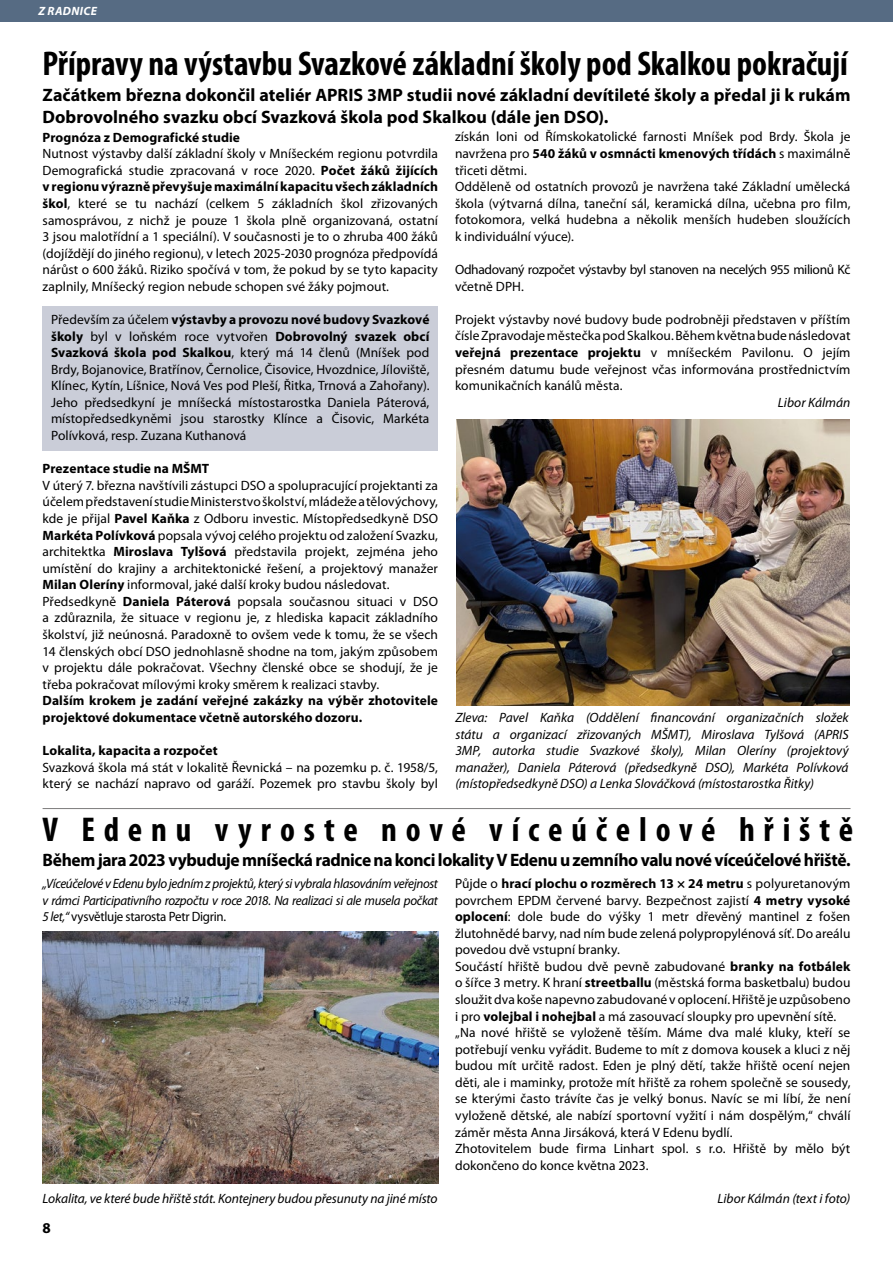
<style>
.page{position:relative;width:893px;height:1263px;background:#fff}
.page>*{position:absolute;margin:0;border:0;box-sizing:border-box;transform-origin:0 0}
.t1{font:700 condensed 34.5px "Myriad Pro";color:#000}
.t2{font:700 condensed 34.5px "Myriad Pro";letter-spacing:.255em;color:#000}
.t3{font:700 18px/21.6px "Myriad Pro";color:#000}
.t4{font:700 18px "Myriad Pro";letter-spacing:-.025em;color:#000}
.t5{font:700 15px "Myriad Pro";color:#000}
.t6{font:13.5px/16.6px "Myriad Pro";letter-spacing:.005em;color:#000}
.t7{font:italic 13.5px/16.6px "Myriad Pro";letter-spacing:-.01em;color:#000;text-align:justify}
.t8{font:italic 13.5px/16.6px "Myriad Pro";letter-spacing:-.01em;color:#000;text-align:justify;scale:.96 1}
.t9{font:700 13.5px/16.6px "Myriad Pro";letter-spacing:.01em;color:#000}
.t10{font:13.5px/16.6px "Myriad Pro";letter-spacing:-.025em;color:#000}
.t11{font:italic 700 12px "Myriad Pro";letter-spacing:.03em;color:#fff}
.s1{font-weight:700}
.s2{font-style:normal}
</style>
<div class="page">
<div style="left:43px;top:306px;width:395px;height:144px;background:#cacdd8"></div>
<img style="left:456px;top:420px;width:394px;height:285px">
<img style="left:43px;top:931px;width:395px;height:252px">
<hr style="left:43px;top:808px;width:807px;height:1px;background:#7c7b7b">
<div style="left:0;top:0;width:893px;height:21px;background:#566b83"></div>
<p class="t11" style="left:38px;top:3px;width:60px">Z RADNICE</p>
<h1 class="t1" style="left:43px;top:42px;width:807px">Přípravy na výstavbu Svazkové základní školy pod Skalkou pokračují</h1>
<h2 class="t3" style="left:43px;top:84px;width:809px">Začátkem března dokončil ateliér APRIS 3MP studii nové základní devítileté školy a předal ji k rukám<br>Dobrovolného svazku obcí Svazková škola pod Skalkou (dále jen DSO).</h2>
<p class="t9" style="left:43px;top:128px;width:199px">Prognóza z Demografické studie</p>
<p class="t6" style="left:43px;top:145px;width:397px;text-align:justify">Nutnost výstavby další základní školy v Mníšeckém regionu potvrdila Demografická studie zpracovaná v roce 2020. <span class="s1">Počet žáků žijících v regionu výrazně převyšuje maximální kapacitu všech základních škol</span>, které se tu nachází (celkem 5 základních škol zřizovaných samosprávou, z nichž je pouze 1 škola plně organizovaná, ostatní 3 jsou malotřídní a 1 speciální). V současnosti je to o zhruba 400 žáků (dojíždějí do jiného regionu), v letech 2025-2030 prognóza předpovídá nárůst o 600 žáků. Riziko spočívá v tom, že pokud by se tyto kapacity zaplnily, Mníšecký region nebude schopen své žáky pojmout.</p>
<p class="t6" style="left:51px;top:311px;width:380px;text-align:justify">Především za účelem <span class="s1">výstavby a provozu nové budovy Svazkové školy</span> byl v loňském roce vytvořen <span class="s1">Dobrovolný svazek obcí Svazková škola pod Skalkou</span>, který má 14 členů (Mníšek pod Brdy, Bojanovice, Bratřínov, Černolice, Čisovice, Hvozdnice, Jíloviště, Klínec, Kytín, Líšnice, Nová Ves pod Pleší, Řitka, Trnová a Zahořany).<br>Jeho předsedkyní je mníšecká místostarostka Daniela Páterová, místopředsedkyněmi jsou starostky Klínce a Čisovic, Markéta Polívková, resp. Zuzana Kuthanová</p>
<p class="t9" style="left:43px;top:460px;width:168px">Prezentace studie na MŠMT</p>
<p class="t6" style="left:43px;top:477px;width:397px">V úterý 7. března navštívili zástupci DSO a spolupracující projektanti za účelem představení studie Ministerstvo školství, mládeže a tělovýchovy, kde je přijal <span class="s1">Pavel Kaňka</span> z Odboru investic. Místopředsedkyně DSO <span class="s1">Markéta Polívková</span> popsala vývoj celého projektu od založení Svazku, architektka <span class="s1">Miroslava Tylšová</span> představila projekt, zejména jeho umístění do krajiny a architektonické řešení, a projektový manažer <span class="s1">Milan Oleríny</span> informoval, jaké další kroky budou následovat.<br>Předsedkyně <span class="s1">Daniela Páterová</span> popsala současnou situaci v DSO a zdůraznila, že situace v regionu je, z hlediska kapacit základního školství, již neúnosná. Paradoxně to ovšem vede k tomu, že se všech 14 členských obcí DSO jednohlasně shodne na tom, jakým způsobem v projektu dále pokračovat. Všechny členské obce se shodují, že je třeba pokračovat mílovými kroky směrem k realizaci stavby.</p>
<p class="t9" style="left:43px;top:692px;width:397px">Dalším krokem je zadání veřejné zakázky na výběr zhotovitele projektové dokumentace včetně autorského dozoru.</p>
<p class="t9" style="left:43px;top:742px;width:177px">Lokalita, kapacita a rozpočet</p>
<p class="t6" style="left:43px;top:759px;width:397px">Svazková škola má stát v lokalitě Řevnická – na pozemku p. č. 1958/5, který se nachází napravo od garáží. Pozemek pro stavbu školy byl</p>
<p class="t6" style="left:455px;top:128px;width:397px">získán loni od Římskokatolické farnosti Mníšek pod Brdy. Škola je navržena pro <span class="s1">540 žáků v osmnácti kmenových třídách</span> s maximálně třiceti dětmi.<br>Odděleně od ostatních provozů je navržena také Základní umělecká škola (výtvarná dílna, taneční sál, keramická dílna, učebna pro film, fotokomora, velká hudebna a několik menších hudeben sloužících k individuální výuce).</p>
<p class="t10" style="left:455px;top:261px;width:397px">Odhadovaný rozpočet výstavby byl stanoven na necelých 955 milionů Kč včetně DPH.</p>
<p class="t6" style="left:455px;top:311px;width:397px;text-align:justify">Projekt výstavby nové budovy bude podrobněji představen v příštím čísle Zpravodaje městečka pod Skalkou. Během května bude následovat <span class="s1">veřejná prezentace projektu</span> v mníšeckém Pavilonu. O jejím přesném datumu bude veřejnost včas informována prostřednictvím komunikačních kanálů města.</p>
<p class="t7" style="left:778px;top:394px;width:74px">Libor Kálmán</p>
<p class="t7" style="left:455px;top:709px;width:395px">Zleva: Pavel Kaňka (Oddělení financování organizačních složek státu a organizací zřizovaných MŠMT), Miroslava Tylšová (APRIS 3MP, autorka studie Svazkové školy), Milan Oleríny (projektový manažer), Daniela Páterová (předsedkyně DSO), Markéta Polívková (místopředsedkyně DSO) a Lenka Slováčková (místostarostka Řitky)</p>
<h1 class="t2" style="left:43px;top:808px;width:812px">V Edenu vyroste nové víceúčelové hřiště</h1>
<h2 class="t4" style="left:43px;top:848px;width:809px">Během jara 2023 vybuduje mníšecká radnice na konci lokality V Edenu u zemního valu nové víceúčelové hřiště.</h2>
<p class="t8" style="left:43px;top:875px;width:413px">„Víceúčelové v Edenu bylo jedním z projektů, který si vybrala hlasováním veřejnost v rámci Participativního rozpočtu v roce 2018. Na realizaci si ale musela počkat 5 let,“ <span class="s2">vysvětluje starosta Petr Digrin.</span></p>
<p class="t6" style="left:455px;top:875px;width:397px">Půjde o <span class="s1">hrací plochu o rozměrech 13 × 24 metru</span> s polyuretanovým povrchem EPDM červené barvy. Bezpečnost zajistí <span class="s1">4 metry vysoké oplocení</span>: dole bude do výšky 1 metr dřevěný mantinel z fošen žlutohnědé barvy, nad ním bude zelená polypropylénová síť. Do areálu povedou dvě vstupní branky.<br>Součástí hřiště budou dvě pevně zabudované <span class="s1">branky na fotbálek </span>o šířce 3 metry. K hraní <span class="s1">streetballu</span> (městská forma basketbalu) budou sloužit dva koše napevno zabudované v oplocení. Hřiště je uzpůsobeno i pro <span class="s1">volejbal i nohejbal</span> a má zasouvací sloupky pro upevnění sítě. „Na nové hřiště se vyloženě těším. Máme dva malé kluky, kteří se potřebují venku vyřádit. Budeme to mít z domova kousek a kluci z něj budou mít určitě radost. Eden je plný dětí, takže hřiště ocení nejen děti, ale i maminky, protože mít hřiště za rohem společně se sousedy, se kterými často trávíte čas je velký bonus. Navíc se mi líbí, že není vyloženě dětské, ale nabízí sportovní vyžití i nám dospělým,“ chválí záměr města Anna Jirsáková, která V Edenu bydlí.<br>Zhotovitelem bude firma Linhart spol. s r.o. Hřiště by mělo být dokončeno do konce května 2023.</p>
<p class="t7" style="left:717px;top:1190px;width:135px">Libor Kálmán (text i foto)</p>
<p class="t7" style="left:43px;top:1190px;width:397px">Lokalita, ve které bude hřiště stát. Kontejnery budou přesunuty na jiné místo</p>
<p class="t5" style="left:43px;top:1218px;width:10px">8</p>
</div>
